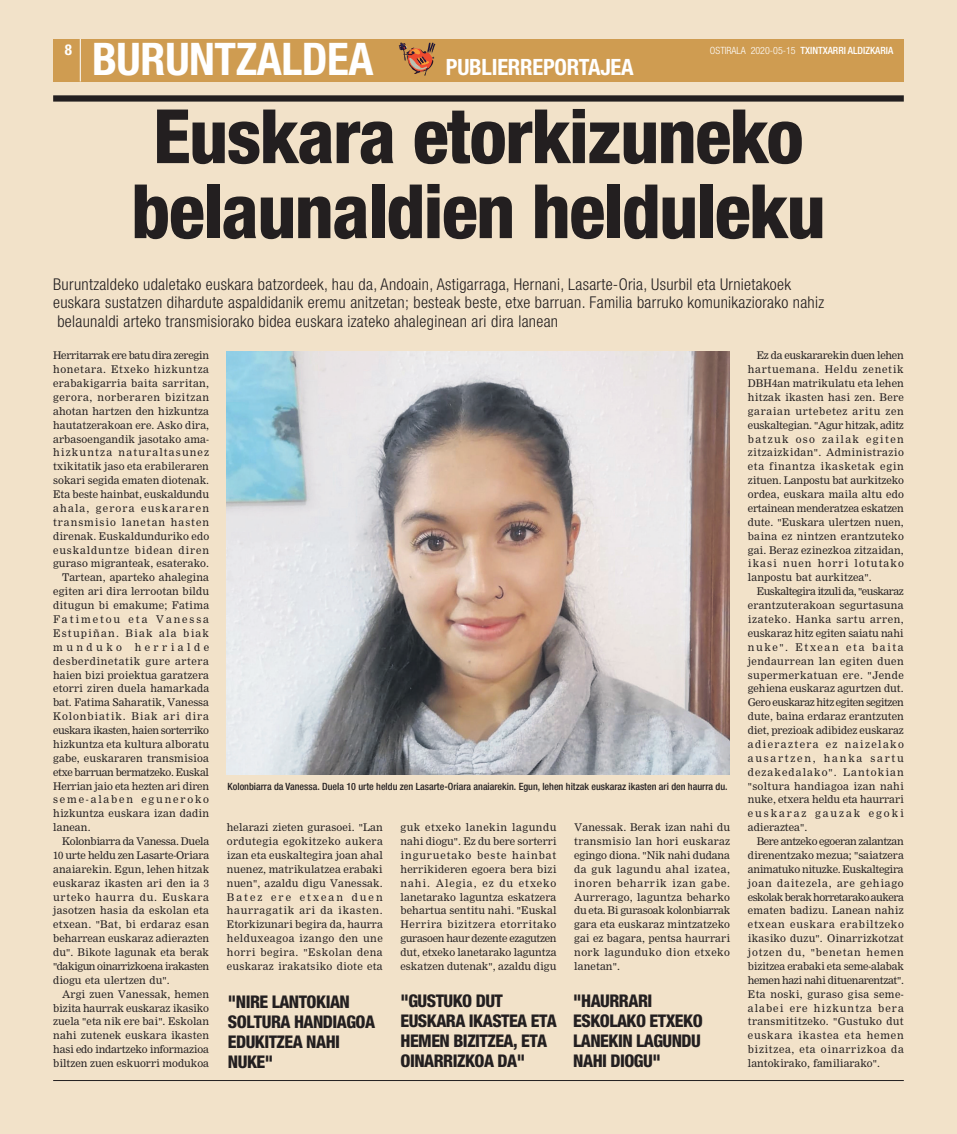
<style>
.page{position:relative;width:957px;height:1134px;background:#f2e2c9}
.page>*{position:absolute;margin:0;border:0;box-sizing:border-box;transform-origin:0 0}
.Titulua-A{font:800 condensed 75px/75px "Helvetica Neue";letter-spacing:-.02em;color:#231f20}
.Orriburua-Orrialde-z{font:700 condensed 45px "Helvetica Neue";letter-spacing:-.01em;color:#fff}
.Orriburua-Orrialde-z-2{font:700 condensed 22.5px "Helvetica Neue";letter-spacing:-.01em;color:#fff}
.Leihoa{font:800 condensed 17.5px/20px "Helvetica Neue";letter-spacing:-.03em;color:#231f20}
.Sarrera{font:300 condensed 16.25px/18.8px "Helvetica Neue";letter-spacing:.02em;color:#231f20}
.Orriburua-Orrialde-z-3{font:700 condensed 15px "Helvetica Neue";color:#fff}
.Testua-JUST-Koxka{font:10.38px/13.9px "Nimrod";letter-spacing:.01em;color:#231f20;text-align:justify}
.Testua-JUST-Hasi{font:10.38px/13.9px "Nimrod";letter-spacing:.01em;color:#231f20;text-align:justify}
.ArgazkiOina{font:500 condensed 10px "Helvetica Neue";color:#231f20}
.Orriburua-Data{font:500 condensed 10px "Helvetica Neue";color:#fff}
.s1{font-weight:300}
</style>
<div class="page">
<hr style="left:53px;top:1080px;width:851px;height:1px;background:#231f20">
<div style="left:53px;top:39px;width:851px;height:42px;background:#cf9c51"></div>
<hr style="left:80px;top:39px;width:1px;height:42px;background:#fff">
<svg style="left:399px;top:42px;width:36px;height:34px"></svg>
<img style="left:227px;top:351px;width:502px;height:423px">
<div style="left:53px;top:95px;width:851px;height:7px;background:#231f20"></div>
<p class="Orriburua-Orrialde-z-3" style="left:65px;top:41px;width:9px">8</p>
<p class="Orriburua-Orrialde-z" style="left:92px;top:32px;width:283px">BURUNTZALDEA</p>
<p class="Orriburua-Orrialde-z-2" style="left:446px;top:54px;width:189px">PUBLIERREPORTAJEA</p>
<p class="Orriburua-Data" style="left:710px;top:45px;width:185px"><span class="s1">OSTIRALA 2020-05-15</span> TXINTXARRI ALDIZKARIA</p>
<p class="Titulua-A" style="left:131px;top:98px;width:696px">Euskara etorkizuneko belaunaldien helduleku</p>
<p class="Sarrera" style="left:53px;top:274px;width:772px">Buruntzaldeko udaletako euskara batzordeek, hau da, Andoain, Astigarraga, Hernani, Lasarte-Oria, Usurbil eta Urnietakoek euskara sustatzen dihardute aspaldidanik eremu anitzetan; besteak beste, etxe barruan. Familia barruko komunikaziorako nahiz belaunaldi arteko transmisiorako bidea euskara izateko ahaleginean ari dira lanean</p>
<p class="Testua-JUST-Hasi" style="left:53px;top:349px;width:158px">Herritarrak ere batu dira zeregin honetara. Etxeko hizkuntza erabakigarria baita sarritan, gerora, norberaren bizitzan ahotan hartzen den hizkuntza hautatzerakoan ere. Asko dira, arbasoengandik jasotako ama&shy;hizkuntza naturaltasunez txikitatik jaso eta erabileraren sokari segida ematen diotenak.<br>Eta beste hainbat, euskaldundu ahala, gerora euskararen transmisio lanetan hasten direnak. Euskaldunduriko edo euskalduntze bidean diren guraso migranteak, esaterako.</p>
<p class="Testua-JUST-Koxka" style="left:53px;top:571px;width:158px;text-indent:9px">Tartean, aparteko ahalegina egiten ari dira lerrootan bildu ditugun bi emakume; Fatima Fatimetou eta Vanessa Estupiñan. Biak ala biak munduko herrialde desberdinetatik gure artera haien bizi proiektua garatzera etorri ziren duela hamarkada bat. Fatima Saharatik, Vanessa Kolonbiatik. Biak ari dira euskara ikasten, haien sorterriko hizkuntza eta kultura alboratu gabe, euskararen transmisioa etxe barruan bermatzeko. Euskal Herrian jaio eta hezten ari diren seme-alaben eguneroko hizkuntza euskara izan dadin lanean.</p>
<p class="Testua-JUST-Koxka" style="left:53px;top:834px;width:157px;text-indent:9px">Kolonbiarra da Vanessa. Duela 10 urte heldu zen Lasarte-Oriara anaiarekin. Egun, lehen hitzak euskaraz ikasten ari den ia 3 urteko haurra du. Euskara jasotzen hasia da eskolan eta etxean. "Bat, bi erdaraz esan beharrean euskaraz adierazten du". Bikote lagunak eta berak "dakigun oinarrizkoena irakasten diogu eta ulertzen du".</p>
<p class="Testua-JUST-Koxka" style="left:53px;top:987px;width:157px;text-indent:9px">Argi zuen Vanessak, hemen bizita haurrak euskaraz ikasiko zuela "eta nik ere bai". Eskolan nahi zutenek euskara ikasten hasi edo indartzeko informazioa biltzen zuen eskuorri modukoa</p>
<p class="ArgazkiOina" style="left:228px;top:780px;width:501px">Kolonbiarra da Vanessa. Duela 10 urte heldu zen Lasarte-Oriara anaiarekin. Egun, lehen hitzak euskaraz ikasten ari den haurra du.</p>
<p class="Testua-JUST-Koxka" style="left:227px;top:820px;width:157px">helarazi zieten gurasoei. "Lan ordutegia egokitzeko aukera izan eta euskaltegira joan ahal nuenez, matrikulatzea erabaki nuen", azaldu digu Vanessak.<br>Batez ere etxean duen haurragatik ari da ikasten.<br>Etorkizunari begira da, haurra helduxeagoa izango den une horri begira. "Eskolan dena euskaraz irakatsiko diote eta</p>
<p class="Testua-JUST-Koxka" style="left:400px;top:820px;width:158px">guk etxeko lanekin lagundu nahi diogu". Ez du bere sorterri inguruetako beste hainbat herrikideren egoera bera bizi nahi. Alegia, ez du etxeko lanetarako laguntza eskatzera behartua sentitu nahi. "Euskal Herrira bizitzera etorritako gurasoen haur dezente ezagutzen dut, etxeko lanetarako laguntza eskatzen dutenak", azaldu digu</p>
<p class="Testua-JUST-Koxka" style="left:574px;top:820px;width:158px">Vanessak. Berak izan nahi du transmisio lan hori euskaraz egingo diona. "Nik nahi dudana da guk lagundu ahal izatea, inoren beharrik izan gabe.<br>Aurrerago, laguntza beharko du eta. Bi gurasoak kolonbiarrak gara eta euskaraz mintzatzeko gai ez bagara, pentsa haurrari nork lagunduko dion etxeko lanetan".</p>
<p class="Leihoa" style="left:228px;top:991px;width:149px">"NIRE LANTOKIAN<br>SOLTURA HANDIAGOA<br>EDUKITZEA NAHI<br>NUKE"</p>
<p class="Leihoa" style="left:400px;top:990px;width:158px">"GUSTUKO DUT<br>EUSKARA IKASTEA ETA<br>HEMEN BIZITZEA, ETA<br>OINARRIZKOA DA"</p>
<p class="Leihoa" style="left:573px;top:991px;width:131px">"HAURRARI<br>ESKOLAKO ETXEKO<br>LANEKIN LAGUNDU<br>NAHI DIOGU"</p>
<p class="Testua-JUST-Koxka" style="left:748px;top:349px;width:158px;text-indent:9px">Ez da euskararekin duen lehen hartuemana. Heldu zenetik DBH4an matrikulatu eta lehen hitzak ikasten hasi zen. Bere garaian urtebetez aritu zen euskaltegian. "Agur hitzak, aditz batzuk oso zailak egiten zitzaizkidan". Administrazio eta finantza ikasketak egin zituen. Lanpostu bat aurkitzeko ordea, euskara maila altu edo ertainean menderatzea eskatzen dute. "Euskara ulertzen nuen, baina ez nintzen erantzuteko gai. Beraz ezinezkoa zitzaidan, ikasi nuen horri lotutako lanpostu bat aurkitzea".</p>
<p class="Testua-JUST-Koxka" style="left:748px;top:585px;width:158px;text-indent:9px">Euskaltegira itzuli da, "euskaraz erantzuterakoan segurtasuna izateko. Hanka sartu arren, euskaraz hitz egiten saiatu nahi nuke". Etxean eta baita jendaurrean lan egiten duen supermerkatuan ere. "Jende gehiena euskaraz agurtzen dut.<br>Gero euskaraz hitz egiten segitzen dute, baina erdaraz erantzuten diet, prezioak adibidez euskaraz adieraztera ez naizelako ausartzen, hanka sartu dezakedalako". Lantokian "soltura handiagoa izan nahi nuke, etxera heldu eta haurrari euskaraz gauzak egoki adieraztea".</p>
<p class="Testua-JUST-Koxka" style="left:748px;top:834px;width:157px;text-indent:9px">Bere antzeko egoeran zalantzan direnentzako mezua; "saiatzera animatuko nituzke. Euskaltegira joan daitezela, are gehiago eskolak berak horretarako aukera ematen badizu. Lanean nahiz etxean euskara erabiltzeko ikasiko duzu". Oinarrizkotzat jotzen du, "benetan hemen bizitzea erabaki eta seme-alabak hemen hazi nahi dituenarentzat".<br>Eta noski, guraso gisa seme&shy;alabei ere hizkuntza bera transmititzeko. "Gustuko dut euskara ikastea eta hemen bizitzea, eta oinarrizkoa da lantokirako, familiarako".</p>
</div>
